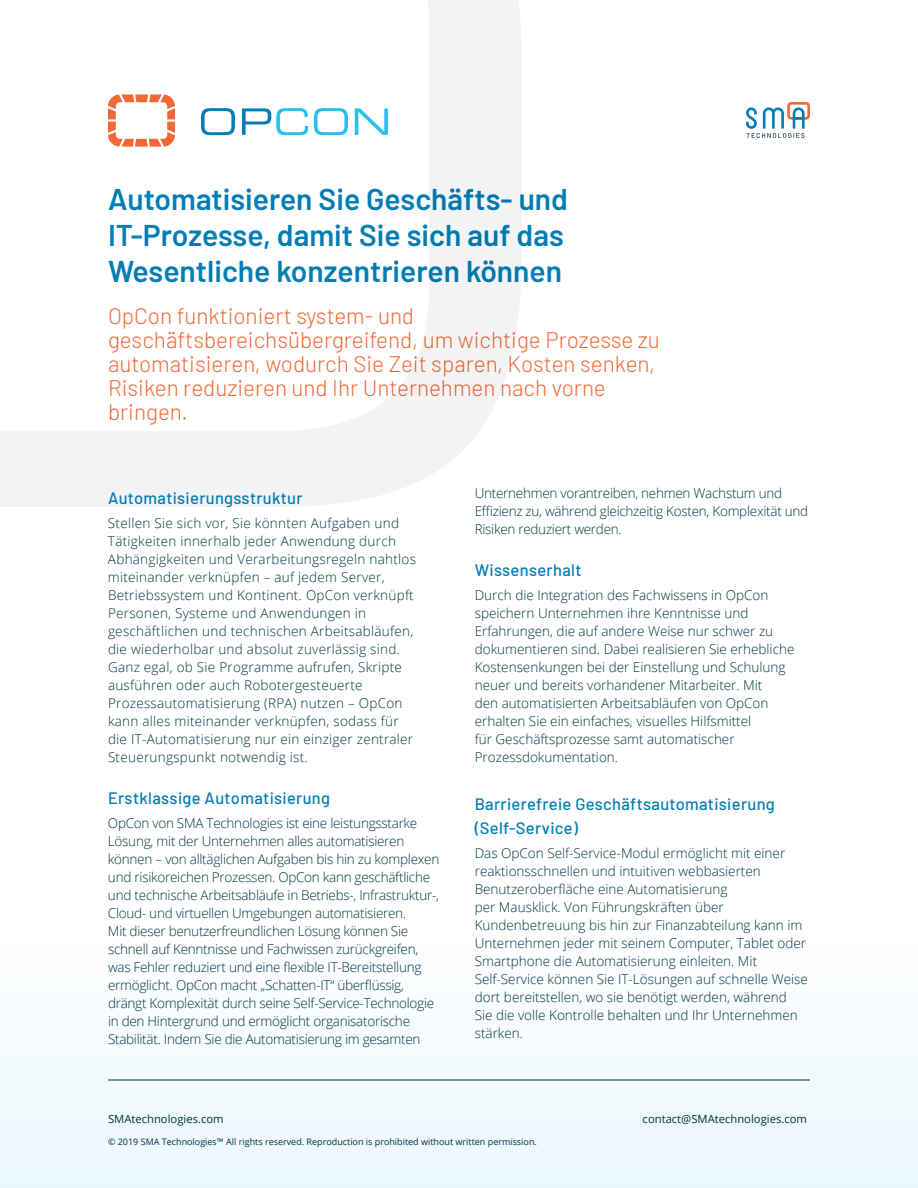
<style>
.page{position:relative;width:918px;height:1188px;background:#fff}
.page>*{position:absolute;margin:0;border:0;box-sizing:border-box;transform-origin:0 0}
.t1{font:600 30px/36px "Barlow";color:#007db5}
.t2{font:300 22.5px/24px "Barlow";color:#f26935}
.Headline_3{font:500 16.5px/24px "Barlow";letter-spacing:.02em;color:#007db5}
.body_text{font:500 16.5px "Barlow";letter-spacing:.02em;color:#007db5}
.body_text-2{font:300 13.5px/18px "Open Sans";color:#003543}
.body_text-3{font:300 13.5px/18px "Open Sans";letter-spacing:-.02em;color:#003543}
.body_text-4{font:300 13.5px/18px "Open Sans";letter-spacing:.02em;color:#003543}
.t3{font:11.25px "Open Sans";color:#003543}
.t4{font:9px "Open Sans";color:#003543}
</style>
<div class="page">
<div style="left:0;top:793px;width:918px;height:395px;background:linear-gradient(to right,#f8fcfe,#f8fcfe)"></div>
<hr style="left:108px;top:1080px;width:702px;height:1px;background:#003543">
<svg style="left:746px;top:102px;width:64px;height:36px"></svg>
<svg style="left:0;top:0;width:522px;height:507px"></svg>
<svg style="left:108px;top:94px;width:67px;height:53px"></svg>
<svg style="left:201px;top:108px;width:34px;height:27px"></svg>
<svg style="left:242px;top:108px;width:66px;height:27px"></svg>
<svg style="left:314px;top:108px;width:34px;height:27px"></svg>
<svg style="left:355px;top:108px;width:33px;height:27px"></svg>
<h1 class="t1" style="left:108px;top:179px;width:461px">Automatisieren Sie Geschäfts- und<br>IT-Prozesse, damit Sie sich auf das<br>Wesentliche konzentrieren können</h1>
<h2 class="t2" style="left:108px;top:302px;width:553px">OpCon funktioniert system- und geschäftsbereichsübergreifend, um wichtige Prozesse zu automatisieren, wodurch Sie Zeit sparen, Kosten senken, Risiken reduzieren und Ihr Unternehmen nach vorne bringen.</h2>
<p class="body_text" style="left:108px;top:486px;width:196px">Automatisierungsstruktur</p>
<p class="body_text-4" style="left:108px;top:514px;width:310px">Stellen Sie sich vor, Sie könnten Aufgaben und Tätigkeiten innerhalb jeder Anwendung durch Abhängigkeiten und Verarbeitungsregeln nahtlos miteinander verknüpfen – auf jedem Server, Betriebssystem und Kontinent. OpCon verknüpft Personen, Systeme und Anwendungen in geschäftlichen und technischen Arbeitsabläufen, die wiederholbar und absolut zuverlässig sind.<br>Ganz egal, ob Sie Programme aufrufen, Skripte ausführen oder auch Robotergesteuerte Prozessautomatisierung (RPA) nutzen – OpCon kann alles miteinander verknüpfen, sodass für die IT-Automatisierung nur ein einziger zentraler Steuerungspunkt notwendig ist.</p>
<p class="body_text" style="left:108px;top:786px;width:224px">Erstklassige Automatisierung</p>
<p class="body_text-3" style="left:108px;top:814px;width:333px">OpCon von SMA Technologies ist eine leistungsstarke Lösung, mit der Unternehmen alles automatisieren können – von alltäglichen Aufgaben bis hin zu komplexen und risikoreichen Prozessen. OpCon kann geschäftliche und technische Arbeitsabläufe in Betriebs-, Infrastruktur-, Cloud- und virtuellen Umgebungen automatisieren.<br>Mit dieser benutzerfreundlichen Lösung können Sie schnell auf Kenntnisse und Fachwissen zurückgreifen, was Fehler reduziert und eine flexible IT-Bereitstellung ermöglicht. OpCon macht „Schatten-IT“ überflüssig, drängt Komplexität durch seine Self-Service-Technologie in den Hintergrund und ermöglicht organisatorische Stabilität. Indem Sie die Automatisierung im gesamten</p>
<p class="body_text-3" style="left:475px;top:484px;width:335px">Unternehmen vorantreiben, nehmen Wachstum und<br>Effizienz zu, während gleichzeitig Kosten, Komplexität und<br>Risiken reduziert werden.</p>
<p class="Headline_3" style="left:475px;top:557px;width:108px">Wissenserhalt</p>
<p class="body_text-2" style="left:475px;top:586px;width:321px">Durch die Integration des Fachwissens in OpCon speichern Unternehmen ihre Kenntnisse und Erfahrungen, die auf andere Weise nur schwer zu dokumentieren sind. Dabei realisieren Sie erhebliche Kostensenkungen bei der Einstellung und Schulung neuer und bereits vorhandener Mitarbeiter. Mit<br>den automatisierten Arbeitsabläufen von OpCon erhalten Sie ein einfaches, visuelles Hilfsmittel<br>für Geschäftsprozesse samt automatischer Prozessdokumentation.</p>
<p class="Headline_3" style="left:475px;top:791px;width:302px">Barrierefreie Geschäftsautomatisierung (Self-Service)</p>
<p class="body_text-2" style="left:475px;top:844px;width:335px">Das OpCon Self-Service-Modul ermöglicht mit einer reaktionsschnellen und intuitiven webbasierten Benutzeroberfläche eine Automatisierung<br>per Mausklick. Von Führungskräften über Kundenbetreuung bis hin zur Finanzabteilung kann im Unternehmen jeder mit seinem Computer, Tablet oder Smartphone die Automatisierung einleiten. Mit Self-Service können Sie IT-Lösungen auf schnelle Weise dort bereitstellen, wo sie benötigt werden, während Sie die volle Kontrolle behalten und Ihr Unternehmen stärken.</p>
<p class="t3" style="left:108px;top:1112px;width:117px">SMAtechnologies.com</p>
<p class="t3" style="left:643px;top:1112px;width:166px">contact@SMAtechnologies.com</p>
<p class="t4" style="left:108px;top:1135px;width:430px">© 2019 SMA Technologies™ All rights reserved. Reproduction is prohibited without written permission.</p>
</div>
